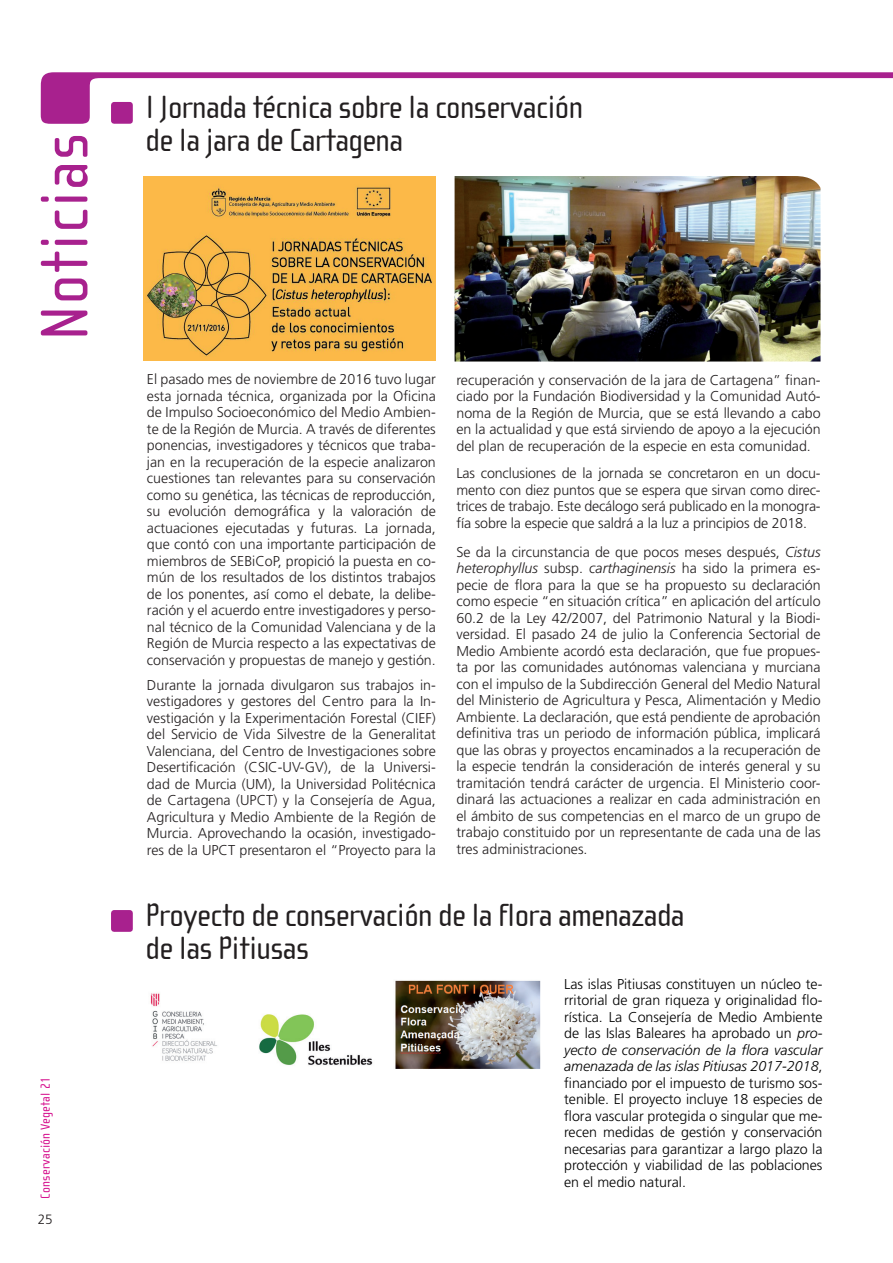
<style>
.page{position:relative;width:893px;height:1263px;background:#fff}
.page>*{position:absolute;margin:0;border:0;box-sizing:border-box;transform-origin:0 0}
.t1{font:69px "Cholla Sans";letter-spacing:.01em;color:#a8218e}
.t2{font:33px "Cholla Sans";letter-spacing:-.02em;color:#231f20}
.t3{font:300 14.25px/16.5px "Frutiger";color:#231f20;text-align:justify}
.t4{font:300 14.25px/16.5px "Frutiger";color:#000;text-align:justify}
.t5{font:13.5px "Cholla Sans";letter-spacing:.01em;color:#d50d8c}
.t6{font:300 13.5px "Frutiger";color:#231f20}
.s1{font-style:italic}
</style>
<div class="page">
<svg style="left:41px;top:72px;width:852px;height:52px"></svg>
<svg style="left:111px;top:910px;width:22px;height:22px"></svg>
<img style="left:455px;top:176px;width:365px;height:185px">
<img style="left:144px;top:176px;width:292px;height:185px">
<img style="left:150px;top:980px;width:391px;height:89px">
<p class="t1" style="left:27px;top:341px;width:210px;rotate:-90deg">Noticias</p>
<p class="t5" style="left:38px;top:1198px;width:123px;rotate:-90deg">Conservación Vegetal 21</p>
<p class="t6" style="left:38px;top:1212px;width:17px">25</p>
<p class="t2" style="left:146px;top:89px;width:439px">I Jornada técnica sobre la conservación</p>
<p class="t2" style="left:146px;top:122px;width:259px">de la jara de Cartagena</p>
<p class="t3" style="left:147px;top:371px;width:290px">El pasado mes de noviembre de 2016 tuvo lugar esta jornada técnica, organizada por la Oficina de Impulso Socioeconómico del Medio Ambien&shy;te de la Región de Murcia. A través de diferentes ponencias, investigadores y técnicos que traba&shy;jan en la recuperación de la especie analizaron cuestiones tan relevantes para su conservación como su genética, las técnicas de reproducción, su evolución demográfica y la valoración de actuaciones ejecutadas y futuras. La jornada, que contó con una importante participación de miembros de SEBiCoP, propició la puesta en co&shy;mún de los resultados de los distintos trabajos de los ponentes, así como el debate, la delibe&shy;ración y el acuerdo entre investigadores y perso&shy;nal técnico de la Comunidad Valenciana y de la Región de Murcia respecto a las expectativas de conservación y propuestas de manejo y gestión.</p>
<p class="t3" style="left:147px;top:677px;width:290px">Durante la jornada divulgaron sus trabajos in&shy;vestigadores y gestores del Centro para la In&shy;vestigación y la Experimentación Forestal (CIEF) del Servicio de Vida Silvestre de la Generalitat Valenciana, del Centro de Investigaciones sobre Desertificación (CSIC-UV-GV), de la Universi&shy;dad de Murcia (UM), la Universidad Politécnica de Cartagena (UPCT) y la Consejería de Agua, Agricultura y Medio Ambiente de la Región de Murcia. Aprovechando la ocasión, investigado&shy;res de la UPCT presentaron el “Proyecto para la</p>
<p class="t3" style="left:456px;top:372px;width:366px">recuperación y conservación de la jara de Cartagena” finan&shy;ciado por la Fundación Biodiversidad y la Comunidad Autó&shy;noma de la Región de Murcia, que se está llevando a cabo en la actualidad y que está sirviendo de apoyo a la ejecución del plan de recuperación de la especie en esta comunidad.</p>
<p class="t3" style="left:456px;top:465px;width:366px">Las conclusiones de la jornada se concretaron en un docu&shy;mento con diez puntos que se espera que sirvan como direc&shy;trices de trabajo. Este decálogo será publicado en la monogra&shy;fía sobre la especie que saldrá a la luz a principios de 2018.</p>
<p class="t3" style="left:456px;top:544px;width:366px">Se da la circunstancia de que pocos meses después, <span class="s1">Cistus heterophyllus</span> subsp. <span class="s1">carthaginensis</span> ha sido la primera es&shy;pecie de flora para la que se ha propuesto su declaración como especie “en situación crítica” en aplicación del artículo 60.2 de la Ley 42/2007, del Patrimonio Natural y la Biodi&shy;versidad. El pasado 24 de julio la Conferencia Sectorial de Medio Ambiente acordó esta declaración, que fue propues&shy;ta por las comunidades autónomas valenciana y murciana con el impulso de la Subdirección General del Medio Natural del Ministerio de Agricultura y Pesca, Alimentación y Medio Ambiente. La declaración, que está pendiente de aprobación definitiva tras un periodo de información pública, implicará que las obras y proyectos encaminados a la recuperación de la especie tendrán la consideración de interés general y su tramitación tendrá carácter de urgencia. El Ministerio coor&shy;dinará las actuaciones a realizar en cada administración en el ámbito de sus competencias en el marco de un grupo de trabajo constituido por un representante de cada una de las tres administraciones.</p>
<p class="t2" style="left:146px;top:897px;width:541px">Proyecto de conservación de la flora amenazada</p>
<p class="t2" style="left:146px;top:930px;width:165px">de las Pitiusas</p>
<p class="t4" style="left:564px;top:976px;width:260px">Las islas Pitiusas constituyen un núcleo te&shy;rritorial de gran riqueza y originalidad flo&shy;rística. La Consejería de Medio Ambiente de las Islas Baleares ha aprobado un <span class="s1">pro&shy;yecto de conservación de la flora vascular amenazada de las islas Pitiusas 2017-2018</span>, financiado por el impuesto de turismo sos&shy;tenible. El proyecto incluye 18 especies de flora vascular protegida o singular que me&shy;recen medidas de gestión y conservación necesarias para garantizar a largo plazo la protección y viabilidad de las poblaciones en el medio natural.</p>
</div>
